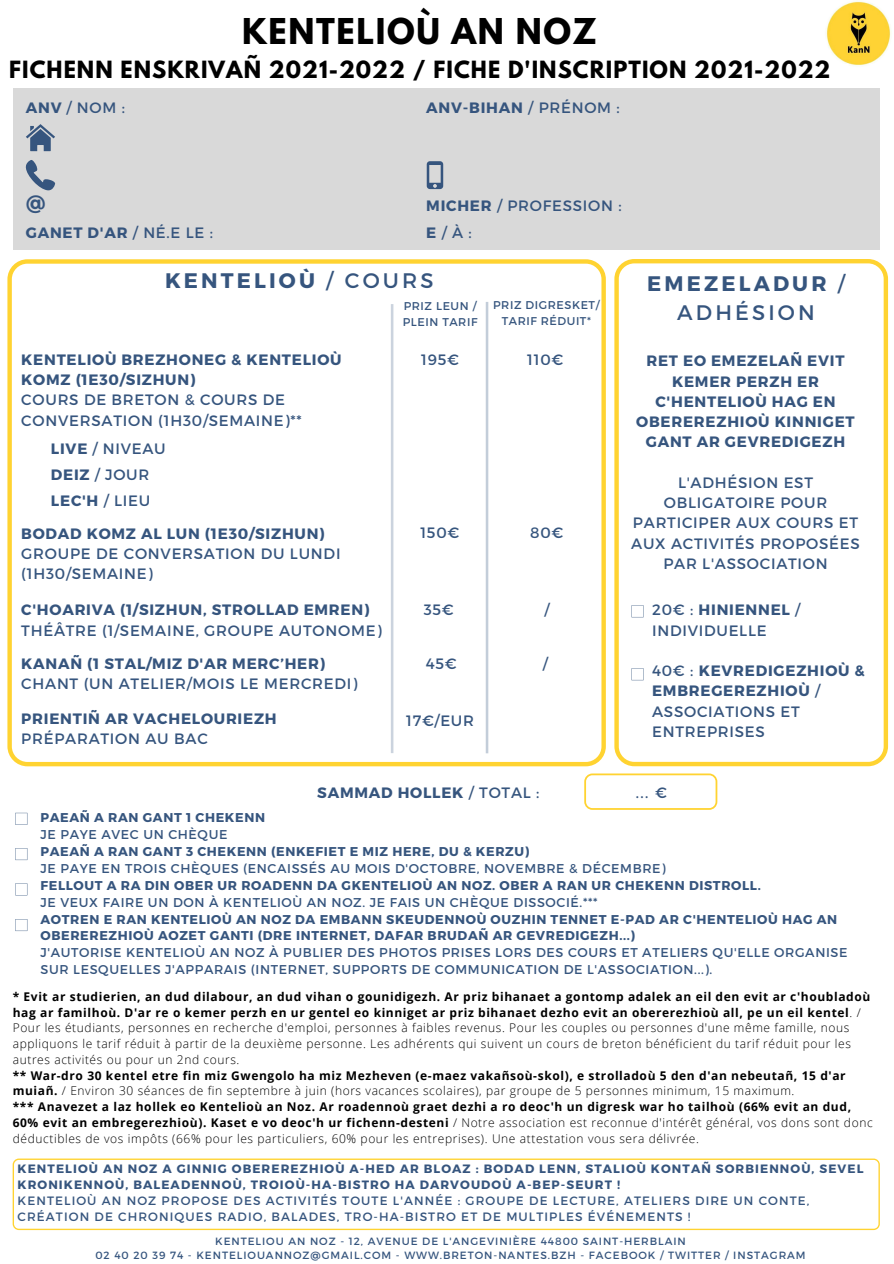
<style>
.page{position:relative;width:894px;height:1264px;background:#fff}
.page>*{position:absolute;margin:0;border:0;box-sizing:border-box;transform-origin:0 0}
.t1{font:700 31.5px "League Spartan";letter-spacing:.05em;color:#000}
.t2{font:700 21px "League Spartan";letter-spacing:.05em;color:#000}
.t3{font:700 21px/29.2px "Montserrat";letter-spacing:.15em;color:#36557e;text-align:center}
.t4{font:15px/20.2px "Montserrat";letter-spacing:.05em;color:#36557e}
.t5{font:700 15px/20.2px "Montserrat";letter-spacing:.05em;color:#36557e}
.t6{font:12.75px/17px "Montserrat";letter-spacing:.05em;color:#36557e}
.t7{font:700 12.75px/17px "Montserrat";letter-spacing:.05em;color:#36557e}
.t8{font:12.15px/15.9px "Montserrat";letter-spacing:.09em;color:#36557e}
.t9{font:700 12.15px/15.9px "Montserrat";letter-spacing:.09em;color:#36557e}
.t10{font:300 12px/15.8px "Open Sans";letter-spacing:.05em;color:#000}
.t11{font:700 12px/15.8px "Open Sans";letter-spacing:.05em;color:#000}
.t12{font:11.25px/15.8px "Montserrat";letter-spacing:.05em;color:#36557e}
.t13{font:10.5px "Montserrat";letter-spacing:.09em;color:#36557e}
.s1{font-weight:700}
.s2{font-weight:400}
.s3{font-weight:300}
</style>
<div class="page">
<svg style="left:584px;top:773px;width:133px;height:36px"></svg>
<svg style="left:7px;top:259px;width:598px;height:507px"></svg>
<svg style="left:614px;top:259px;width:273px;height:507px"></svg>
<div style="left:13px;top:88px;width:866px;height:161px;background:#d9d9d9"></div>
<svg style="left:631px;top:605px;width:12px;height:12px"></svg>
<svg style="left:631px;top:668px;width:12px;height:12px"></svg>
<svg style="left:391px;top:304px;width:2px;height:449px"></svg>
<svg style="left:485px;top:302px;width:3px;height:451px"></svg>
<svg style="left:15px;top:812px;width:12px;height:12px"></svg>
<svg style="left:15px;top:848px;width:12px;height:12px"></svg>
<svg style="left:15px;top:883px;width:12px;height:12px"></svg>
<img style="left:824px;top:0;width:67px;height:67px;border-radius:50%">
<svg style="left:26px;top:124px;width:29px;height:27px"></svg>
<svg style="left:26px;top:160px;width:29px;height:30px"></svg>
<svg style="left:426px;top:161px;width:17px;height:28px"></svg>
<svg style="left:15px;top:919px;width:12px;height:12px"></svg>
<svg style="left:13px;top:1158px;width:866px;height:71px"></svg>
<p class="t1" style="left:242px;top:16px;width:356px">KENTELIOÙ AN NOZ</p>
<p class="t2" style="left:9px;top:59px;width:822px">FICHENN ENSKRIVAÑ 2021-2022 / FICHE D'INSCRIPTION 2021-2022</p>
<p class="t4" style="left:26px;top:97px;width:101px"><span class="s1">ANV</span> / NOM :</p>
<p class="t5" style="left:426px;top:97px;width:195px">ANV-BIHAN <span class="s2">/ PRÉNOM :</span></p>
<p class="t3" style="left:26px;top:187px;width:21px">@</p>
<p class="t5" style="left:26px;top:221px;width:189px">GANET D'AR <span class="s2">/ NÉ.E LE :</span></p>
<p class="t4" style="left:426px;top:195px;width:197px"><span class="s1">MICHER</span> / PROFESSION :</p>
<p class="t4" style="left:426px;top:221px;width:47px"><span class="s1">E</span>/À:</p>
<p class="t3" style="left:165px;top:264px;width:270px">KENTELIOÙ <span class="s2">/ COURS</span></p>
<p class="t5" style="left:21px;top:348px;width:322px">KENTELIOÙ BREZHONEG &amp; KENTELIOÙ<br>KOMZ (1E30/SIZHUN)</p>
<p class="t4" style="left:21px;top:389px;width:282px">COURS DE BRETON &amp; COURS DE<br>CONVERSATION (1H30/SEMAINE)**</p>
<p class="t4" style="left:51px;top:438px;width:116px"><span class="s1">LIVE</span> / NIVEAU</p>
<p class="t4" style="left:51px;top:464px;width:100px"><span class="s1">DEIZ</span> / JOUR</p>
<p class="t5" style="left:51px;top:489px;width:101px">LEC'H <span class="s2">/ LIEU</span></p>
<p class="t5" style="left:21px;top:522px;width:305px">BODAD KOMZ AL LUN (1E30/SIZHUN)</p>
<p class="t4" style="left:21px;top:543px;width:320px">GROUPE DE CONVERSATION DU LUNDI (1H30/SEMAINE)</p>
<p class="t5" style="left:21px;top:599px;width:349px">C'HOARIVA (1/SIZHUN, STROLLAD EMREN)</p>
<p class="t4" style="left:21px;top:619px;width:361px">THÉÂTRE (1/SEMAINE, GROUPE AUTONOME)</p>
<p class="t5" style="left:21px;top:652px;width:305px">KANAÑ (1 STAL/MIZ D'AR MERC’HER)</p>
<p class="t4" style="left:21px;top:673px;width:337px">CHANT (UN ATELIER/MOIS LE MERCREDI)</p>
<p class="t5" style="left:21px;top:707px;width:257px">PRIENTIÑ AR VACHELOURIEZH<br><span class="s2">PRÉPARATION AU BAC</span></p>
<p class="t12" style="left:402px;top:298px;width:76px">PRIZ LEUN /<br>PLEIN TARIF</p>
<p class="t12" style="left:493px;top:297px;width:108px;text-align:center">PRIZ DIGRESKET/<br>TARIF RÉDUIT*</p>
<p class="t4" style="left:421px;top:348px;width:39px">195€</p>
<p class="t4" style="left:527px;top:348px;width:38px">110€</p>
<p class="t4" style="left:420px;top:521px;width:40px">150€</p>
<p class="t4" style="left:530px;top:521px;width:35px">80€</p>
<p class="t4" style="left:423px;top:599px;width:32px">35€</p>
<p class="t4" style="left:425px;top:652px;width:33px">45€</p>
<p class="t4" style="left:406px;top:709px;width:69px">17€/EUR</p>
<p class="t4" style="left:544px;top:599px;width:6px">/</p>
<p class="t4" style="left:542px;top:652px;width:6px">/</p>
<p class="t3" style="left:647px;top:268px;width:199px">EMEZELADUR <span class="s2">/<br>ADHÉSION</span></p>
<p class="t5" style="left:636px;top:350px;width:220px;text-align:center">RET EO EMEZELAÑ EVIT<br>KEMER PERZH ER<br>C'HENTELIOÙ HAG EN<br>OBEREREZHIOÙ KINNIGET<br>GANT AR GEVREDIGEZH</p>
<p class="t4" style="left:631px;top:471px;width:230px;text-align:center">L'ADHÉSION EST<br>OBLIGATOIRE POUR<br>PARTICIPER AUX COURS ET<br>AUX ACTIVITÉS PROPOSÉES<br>PAR L'ASSOCIATION</p>
<p class="t4" style="left:652px;top:599px;width:149px">20€ : <span class="s1">HINIENNEL</span> /<br>INDIVIDUELLE</p>
<p class="t4" style="left:652px;top:660px;width:214px">40€ : <span class="s1">KEVREDIGEZHIOÙ &amp;<br>EMBREGEREZHIOÙ</span> /<br>ASSOCIATIONS ET<br>ENTREPRISES</p>
<p class="t5" style="left:317px;top:781px;width:223px">SAMMAD HOLLEK <span class="s2">/ TOTAL :</span></p>
<p class="t4" style="left:635px;top:781px;width:32px">... €</p>
<p class="t7" style="left:40px;top:808px;width:226px">PAEAÑ A RAN GANT 1 CHEKENN</p>
<p class="t6" style="left:40px;top:825px;width:188px">JE PAYE AVEC UN CHÈQUE</p>
<p class="t7" style="left:40px;top:842px;width:490px">PAEAÑ A RAN GANT 3 CHEKENN (ENKEFIET E MIZ HERE, DU &amp; KERZU)</p>
<p class="t6" style="left:40px;top:859px;width:626px">JE PAYE EN TROIS CHÈQUES (ENCAISSÉS AU MOIS D'OCTOBRE, NOVEMBRE &amp; DÉCEMBRE)</p>
<p class="t7" style="left:40px;top:876px;width:721px">FELLOUT A RA DIN OBER UR ROADENN DA GKENTELIOÙ AN NOZ. OBER A RAN UR CHEKENN DISTROLL.</p>
<p class="t6" style="left:40px;top:893px;width:558px">JE VEUX FAIRE UN DON À KENTELIOÙ AN NOZ. JE FAIS UN CHÈQUE DISSOCIÉ.***</p>
<p class="t7" style="left:40px;top:909px;width:798px">AOTREN E RAN KENTELIOÙ AN NOZ DA EMBANN SKEUDENNOÙ OUZHIN TENNET E-PAD AR C'HENTELIOÙ HAG AN<br>OBEREREZHIOÙ AOZET GANTI (DRE INTERNET, DAFAR BRUDAÑ AR GEVREDIGEZH...)</p>
<p class="t6" style="left:40px;top:943px;width:808px">J'AUTORISE KENTELIOÙ AN NOZ À PUBLIER DES PHOTOS PRISES LORS DES COURS ET ATELIERS QU'ELLE ORGANISE<br>SUR LESQUELLES J'APPARAIS (INTERNET, SUPPORTS DE COMMUNICATION DE L'ASSOCIATION...).</p>
<p class="t10" style="left:13px;top:988px;width:858px"><span class="s1">* Evit ar studierien, an dud dilabour, an dud vihan o gounidigezh. Ar priz bihanaet a gontomp adalek an eil den evit ar c'houbladoù hag ar familhoù. D'ar re o kemer perzh en ur gentel eo kinniget ar priz bihanaet dezho evit an obererezhioù all, pe un eil kentel</span>. / Pour les étudiants, personnes en recherche d'emploi, personnes à faibles revenus. Pour les couples ou personnes d'une même famille, nous appliquons le tarif réduit à partir de la deuxième personne. Les adhérents qui suivent un cours de breton bénéficient du tarif réduit pour les autres activités ou pour un 2nd cours.</p>
<p class="t11" style="left:13px;top:1067px;width:834px">** War-dro 30 kentel etre fin miz Gwengolo ha miz Mezheven (e-maez vakañsoù-skol), e strolladoù 5 den d'an nebeutañ, 15 d'ar muiañ. <span class="s3">/ Environ 30 séances de fin septembre à juin (hors vacances scolaires), par groupe de 5 personnes minimum, 15 maximum.</span></p>
<p class="t10" style="left:13px;top:1098px;width:861px"><span class="s1">*** Anavezet a laz hollek eo Kentelioù an Noz. Ar roadennoù graet dezhi a ro deoc'h un digresk war ho tailhoù (66% evit an dud,<br>60% evit an embregerezhioù). Kaset e vo deoc'h ur fichenn-desteni</span> / Notre association est reconnue d'intérêt général, vos dons sont donc déductibles de vos impôts (66% pour les particuliers, 60% pour les entreprises). Une attestation vous sera délivrée.</p>
<p class="t9" style="left:18px;top:1160px;width:847px">KENTELIOÙ AN NOZ A GINNIG OBEREREZHIOÙ A-HED AR BLOAZ : BODAD LENN, STALIOÙ KONTAÑ SORBIENNOÙ, SEVEL<br>KRONIKENNOÙ, BALEADENNOÙ, TROIOÙ-HA-BISTRO HA DARVOUDOÙ A-BEP-SEURT !</p>
<p class="t8" style="left:18px;top:1191px;width:793px">KENTELIOÙ AN NOZ PROPOSE DES ACTIVITÉS TOUTE L'ANNÉE : GROUPE DE LECTURE, ATELIERS DIRE UN CONTE,<br>CRÉATION DE CHRONIQUES RADIO, BALADES, TRO-HA-BISTRO ET DE MULTIPLES ÉVÉNEMENTS !</p>
<p class="t13" style="left:215px;top:1234px;width:472px">KENTELIOU AN NOZ - 12, AVENUE DE L'ANGEVINIÈRE 44800 SAINT-HERBLAIN</p>
<p class="t13" style="left:95px;top:1248px;width:711px">02 40 20 39 74 - KENTELIOUANNOZ@GMAIL.COM - WWW.BRETON-NANTES.BZH - FACEBOOK / TWITTER / INSTAGRAM</p>
</div>
